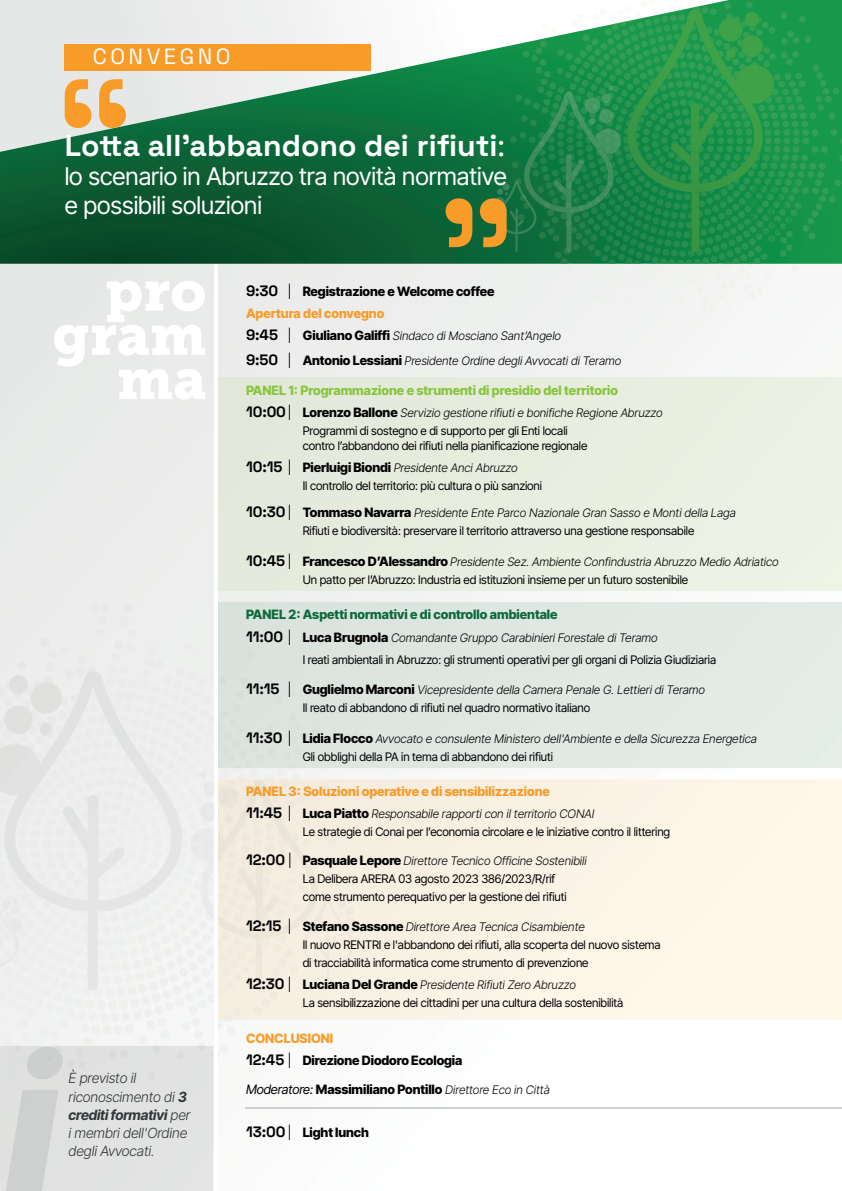
<style>
.page{position:relative;width:842px;height:1191px;background:#fff}
.page>*{position:absolute;margin:0;border:0;box-sizing:border-box;transform-origin:0 0}
.t1{font:56.9px/44.1px "Museo Slab 900";color:#fff;text-align:right}
.t2{font:700 30.2px "Space Grotesk";color:#fff}
.t3{font:24.4px/29px "Inter Tight";color:#fff}
.t4{font:22px "Space Grotesk";letter-spacing:.16em;color:#fff}
.t5{font:italic 300 14px/18.3px "Inter Tight";letter-spacing:-.01em;color:#323638}
.t6{font:800 12.9px/22.3px "Inter Tight";letter-spacing:-.005em;color:#000001}
.t7{font:800 12.9px "Inter Tight";color:#89c53f}
.t8{font:800 12.9px "Inter Tight";color:#0c693a}
.t9{font:800 12.9px "Inter Tight";color:#f89b28}
.t10{font:11.8px/18px "Inter Tight";letter-spacing:-.005em;color:#000001}
.t11{font:italic 300 11.8px/18px "Inter Tight";letter-spacing:-.005em;color:#000001}
.s1{font-weight:400}
.s2{font-weight:700}
.s3{font-family:"Space Grotesk";font-weight:700;font-size:15px}
.s4{color:#f89b28}
.s5{font-family:"Space Grotesk";font-weight:700;font-style:normal;font-size:15px}
.s6{font-weight:400;font-style:normal;font-size:12.9px}
.s7{font-weight:800;font-style:normal;font-size:12.9px}
.s8{font-weight:400;font-style:normal}
.s9{font-size:12.9px}
.s10{font-weight:800;font-size:12.9px}
.s11{font-weight:300;font-style:italic}
.s12{font-weight:400;font-style:italic}
.s13{font-weight:300;font-style:italic;font-size:11.8px}
</style>
<div class="page">
<div style="left:0;top:264px;width:842px;height:927px;background:linear-gradient(to right,#e6e8e6,#fff)"></div>
<div style="left:216px;top:377px;width:626px;height:213px;background:#e8eedf"></div>
<div style="left:218px;top:602px;width:624px;height:166px;background:#e0e9e3"></div>
<div style="left:358px;top:779px;width:484px;height:240px;background:#fcf5e7"></div>
<hr style="left:214px;top:244px;width:4px;height:947px;background:#fff">
<svg style="left:0;top:0;width:446px;height:264px;background:#578f71"></svg>
<div style="left:65px;top:45px;width:306px;height:26px;background:#f89b28"></div>
<svg style="left:65px;top:79px;width:61px;height:49px;background:#efb872"></svg>
<svg style="left:446px;top:0;width:396px;height:320px"></svg>
<svg style="left:0;top:603px;width:358px;height:588px"></svg>
<hr style="left:245px;top:1107px;width:597px;height:1px;background:#ced0d0">
<h3 class="t4" style="left:93px;top:44px;width:140px">CONVEGNO</h3>
<h2 class="t2" style="left:65px;top:128px;width:442px">Lotta all’abbandono dei rifiuti<span class="s1">:</span></h2>
<h3 class="t3" style="left:65px;top:164px;width:443px">lo scenario in Abruzzo tra novità normative e possibili soluzioni</h3>
<h1 class="t1" style="left:53px;top:275px;width:155px">pro gram ma</h1>
<p class="t5" style="left:69px;top:1070px;width:123px">È previsto il riconoscimento di <span class="s2">3 crediti formativi</span> per i membri dell'Ordine degli Avvocati.</p>
<p class="t6" style="left:246px;top:281px;width:250px"><span class="s3">9:30</span> <span class="s1">|</span> Registrazione e Welcome coffee<br><span class="s4">Apertura del convegno</span></p>
<p class="t11" style="left:246px;top:325px;width:377px;line-height:24.6px"><span class="s5">9:45</span> <span class="s6">|</span> <span class="s7">Giuliano Galiffi</span> Sindaco di Mosciano SantʼAngelo<br><span class="s5">9:50</span> <span class="s6">|</span> <span class="s7">Antonio Lessiani</span> Presidente Ordine degli Avvocati di Teramo</p>
<p class="t7" style="left:246px;top:385px;width:373px">PANEL 1: Programmazione e strumenti di presidio del territorio</p>
<p class="t11" style="left:303px;top:405px;width:362px;text-indent:-57px"><span class="s5">10:00</span> <span class="s6">|</span> <span class="s7">Lorenzo Ballone</span> Servizio gestione rifiuti e bonifiche Regione Abruzzo<br><span class="s8">Programmi di sostegno e di supporto per gli Enti locali</span></p>
<p class="t10" style="left:246px;top:436px;width:343px;line-height:22.3px;text-indent:57px">contro lʼabbandono dei rifiuti nella pianificazione regionale<br><span class="s3">10:15</span> <span class="s9">|</span> <span class="s10">Pierluigi Biondi</span> <span class="s11">Presidente Anci Abruzzo</span></p>
<p class="t10" style="left:303px;top:478px;width:241px">Il controllo del territorio: più cultura o più sanzioni</p>
<p class="t10" style="left:303px;top:505px;width:435px;text-indent:-57px"><span class="s3">10:30</span> <span class="s9">|</span> <span class="s10">Tommaso Navarra</span> <span class="s11">Presidente Ente Parco Nazionale Gran Sasso e Monti della Laga<br></span>Rifiuti e biodiversità: preservare il territorio attraverso una gestione responsabile</p>
<p class="t10" style="left:303px;top:554px;width:478px;text-indent:-57px"><span class="s3">10:45</span> <span class="s9">|</span> <span class="s10">Francesco DʼAlessandro</span> <span class="s11">Presidente Sez. Ambiente Confindustria Abruzzo Medio Adriatico<br></span>Un patto per lʼAbruzzo: Industria ed istituzioni insieme per un futuro sostenibile</p>
<p class="t8" style="left:246px;top:610px;width:313px">PANEL 2: Aspetti normativi e di controllo ambientale</p>
<p class="t10" style="left:303px;top:627px;width:415px;line-height:22.3px;text-indent:-57px"><span class="s3">11:00</span> <span class="s9">|</span> <span class="s10">Luca Brugnola</span> <span class="s11">Comandante Gruppo Carabinieri Forestale di Teramo<br></span>I reati ambientali in Abruzzo: gli strumenti operativi per gli organi di Polizia Giudiziaria</p>
<p class="t10" style="left:303px;top:682px;width:404px;text-indent:-57px"><span class="s3">11:15</span> <span class="s9">|</span> <span class="s10">Guglielmo Marconi</span> <span class="s11">Vicepresidente della Camera Penale G. Lettieri di Teramo<br></span>Il reato di abbandono di rifiuti nel quadro normativo italiano</p>
<p class="t11" style="left:303px;top:730px;width:456px;text-indent:-57px"><span class="s5">11:30</span> <span class="s6">|</span> <span class="s7">Lidia Flocco</span> Avvocato e consulente Ministero dell'Ambiente e della Sicurezza Energetica<br><span class="s8">Gli obblighi della PA in tema di abbandono dei rifiuti</span></p>
<p class="t9" style="left:246px;top:786px;width:305px">PANEL 3: Soluzioni operative e di sensibilizzazione</p>
<p class="t10" style="left:303px;top:806px;width:369px;text-indent:-57px"><span class="s3">11:45</span> <span class="s9">|</span> <span class="s10">Luca Piatto</span> <span class="s11">Responsabile rapporti con il territorio CONAI<br></span>Le strategie di Conai per lʼeconomia circolare e le iniziative contro il littering</p>
<p class="t10" style="left:303px;top:853px;width:286px;text-indent:-57px"><span class="s3">12:00</span> <span class="s9">|</span> <span class="s10">Pasquale Lepore</span> <span class="s11">Direttore Tecnico Officine Sostenibili<br></span>La Delibera ARERA 03 agosto 2023 386/2023/R/rif<br>come strumento perequativo per la gestione dei rifiuti</p>
<p class="t10" style="left:303px;top:918px;width:359px;text-indent:-57px"><span class="s3">12:15</span> <span class="s9">|</span> <span class="s10">Stefano Sassone</span> <span class="s11">Direttore Area Tecnica Cisambiente<br></span>Il nuovo RENTRI e l'abbandono dei rifiuti, alla scoperta del nuovo sistema di tracciabilità informatica come strumento di prevenzione</p>
<p class="t10" style="left:303px;top:977px;width:322px;text-indent:-57px"><span class="s3">12:30</span> <span class="s9">|</span> <span class="s10">Luciana Del Grande</span> <span class="s11">Presidente Rifiuti Zero Abruzzo<br></span>La sensibilizzazione dei cittadini per una cultura della sostenibilità</p>
<p class="t6" style="left:246px;top:1028px;width:218px"><span class="s4">CONCLUSIONI<br></span><span class="s3">12:45</span> <span class="s1">|</span> Direzione Diodoro Ecologia</p>
<p class="t6" style="left:246px;top:1079px;width:305px"><span class="s12">Moderatore:</span> Massimiliano Pontillo <span class="s13">Direttore Eco in Città</span></p>
<p class="t6" style="left:246px;top:1122px;width:124px"><span class="s3">13:00</span> <span class="s1">|</span> Light lunch</p>
</div>
